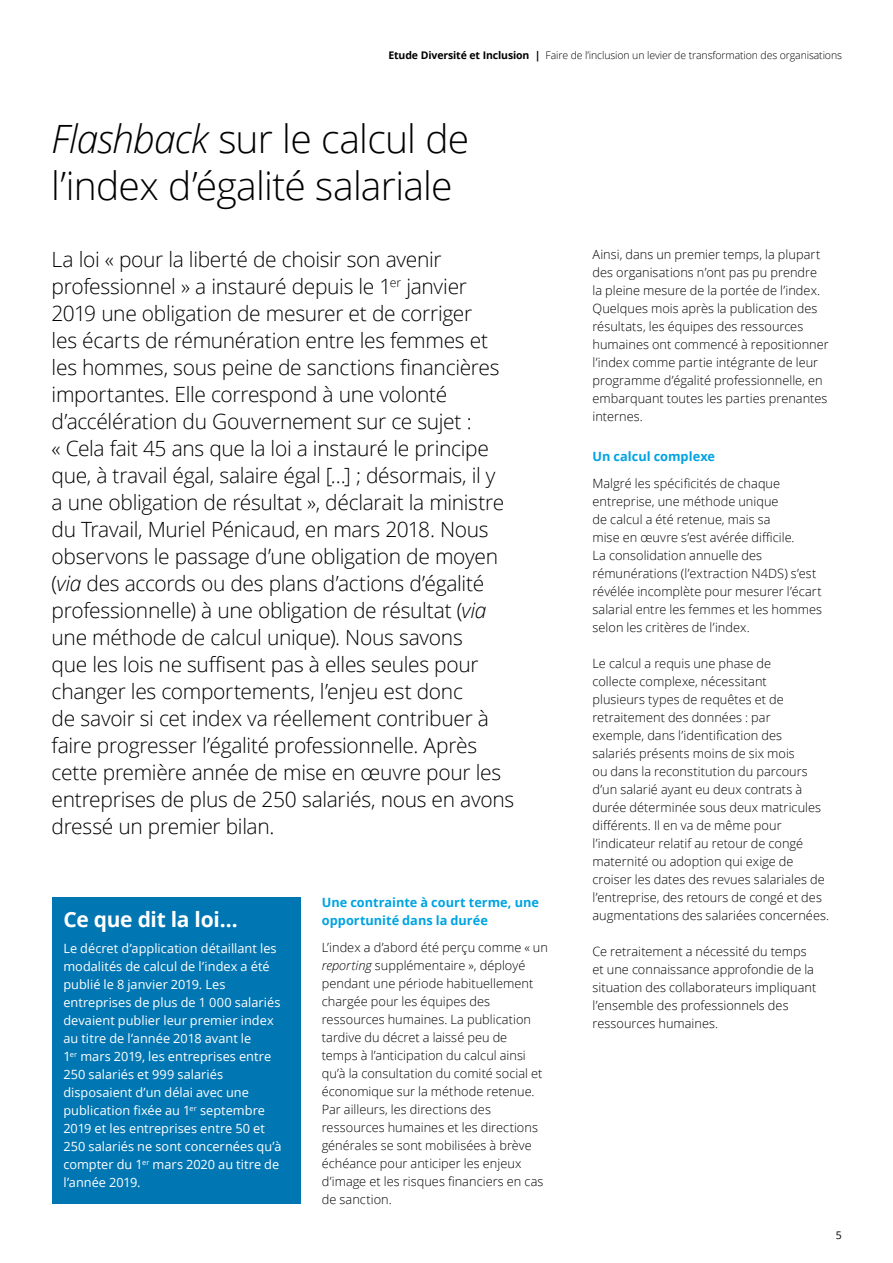
<style>
.page{position:relative;width:893px;height:1263px;background:#fff}
.page>*{position:absolute;margin:0;border:0;box-sizing:border-box;transform-origin:0 0}
.t1{font:300 39px/46.8px "Open Sans";letter-spacing:-.02em;color:#000}
.t2{font:300 21px/27px "Open Sans";letter-spacing:-.015em;color:#000}
.t3{font:700 21px "Open Sans";letter-spacing:-.015em;color:#fff}
.t4{font:300 12.75px/18px "Open Sans";letter-spacing:.005em;color:#000}
.t5{font:12.75px/18px "Open Sans";letter-spacing:.005em;color:#fff}
.t6{font:700 12.75px/18px "Open Sans";color:#00a3e2}
.t7{font:300 10.5px "Open Sans";letter-spacing:-.01em;color:#000}
.t8{font:10.5px "Open Sans";color:#000}
.s1{font-weight:700}
.s2{font-style:italic}
</style>
<div class="page">
<div style="left:52px;top:897px;width:248px;height:306px;background:#0076b3"></div>
<p class="t7" style="left:388px;top:48px;width:455px"><span class="s1">Etude Diversité et Inclusion |</span> Faire de l’inclusion un levier de transformation des organisations</p>
<h1 class="t1" style="left:51px;top:114px;width:420px"><span class="s2">Flashback</span> sur le calcul de l’index d’égalité salariale</h1>
<p class="t2" style="left:52px;top:245px;width:464px">La loi « pour la liberté de choisir son avenir professionnel » a instauré depuis le 1<sup>er</sup> janvier 2019 une obligation de mesurer et de corriger<br>les écarts de rémunération entre les femmes et les hommes, sous peine de sanctions financières importantes. Elle correspond à une volonté d’accélération du Gouvernement sur ce sujet :<br>« Cela fait 45 ans que la loi a instauré le principe que, à travail égal, salaire égal […] ; désormais, il y<br>a une obligation de résultat », déclarait la ministre du Travail, Muriel Pénicaud, en mars 2018. Nous observons le passage d’une obligation de moyen (<span class="s2">via</span> des accords ou des plans d’actions d’égalité professionnelle) à une obligation de résultat (<span class="s2">via </span>une méthode de calcul unique). Nous savons<br>que les lois ne suffisent pas à elles seules pour changer les comportements, l’enjeu est donc<br>de savoir si cet index va réellement contribuer à faire progresser l’égalité professionnelle. Après cette première année de mise en œuvre pour les entreprises de plus de 250 salariés, nous en avons dressé un premier bilan.</p>
<h2 class="t3" style="left:63px;top:904px;width:176px">Ce que dit la loi…</h2>
<p class="t5" style="left:63px;top:939px;width:220px">Le décret d’application détaillant les modalités de calcul de l’index a été publié le 8 janvier 2019. Les entreprises de plus de 1 000 salariés devaient publier leur premier index au titre de l’année 2018 avant le<br>1<sup>er</sup> mars 2019, les entreprises entre<br>250 salariés et 999 salariés disposaient d’un délai avec une publication fixée au 1<sup>er</sup> septembre<br>2019 et les entreprises entre 50 et<br>250 salariés ne sont concernées qu’à compter du 1<sup>er</sup> mars 2020 au titre de l’année 2019.</p>
<p class="t6" style="left:322px;top:893px;width:219px">Une contrainte à court terme, une opportunité dans la durée</p>
<p class="t4" style="left:322px;top:937px;width:228px">L’index a d’abord été perçu comme « un <span class="s2">reporting</span> supplémentaire », déployé pendant une période habituellement chargée pour les équipes des ressources humaines. La publication tardive du décret a laissé peu de<br>temps à l’anticipation du calcul ainsi qu’à la consultation du comité social et économique sur la méthode retenue.<br>Par ailleurs, les directions des ressources humaines et les directions générales se sont mobilisées à brève échéance pour anticiper les enjeux d’image et les risques financiers en cas de sanction.</p>
<p class="t4" style="left:592px;top:245px;width:238px">Ainsi, dans un premier temps, la plupart des organisations n’ont pas pu prendre la pleine mesure de la portée de l’index.<br>Quelques mois après la publication des résultats, les équipes des ressources humaines ont commencé à repositionner l’index comme partie intégrante de leur programme d’égalité professionnelle, en embarquant toutes les parties prenantes internes.</p>
<p class="t6" style="left:592px;top:447px;width:124px">Un calcul complexe</p>
<p class="t4" style="left:592px;top:474px;width:231px">Malgré les spécificités de chaque entreprise, une méthode unique<br>de calcul a été retenue, mais sa<br>mise en œuvre s’est avérée difficile.<br>La consolidation annuelle des rémunérations (l’extraction N4DS) s’est révélée incomplète pour mesurer l’écart salarial entre les femmes et les hommes selon les critères de l’index.</p>
<p class="t4" style="left:592px;top:654px;width:238px">Le calcul a requis une phase de<br>collecte complexe, nécessitant<br>plusieurs types de requêtes et de retraitement des données : par<br>exemple, dans l’identification des<br>salariés présents moins de six mois<br>ou dans la reconstitution du parcours d’un salarié ayant eu deux contrats à durée déterminée sous deux matricules différents. Il en va de même pour l’indicateur relatif au retour de congé maternité ou adoption qui exige de croiser les dates des revues salariales de l’entreprise, des retours de congé et des augmentations des salariées concernées.</p>
<p class="t4" style="left:592px;top:942px;width:225px">Ce retraitement a nécessité du temps et une connaissance approfondie de la situation des collaborateurs impliquant l’ensemble des professionnels des ressources humaines.</p>
<p class="t8" style="left:836px;top:1228px;width:8px">5</p>
</div>
